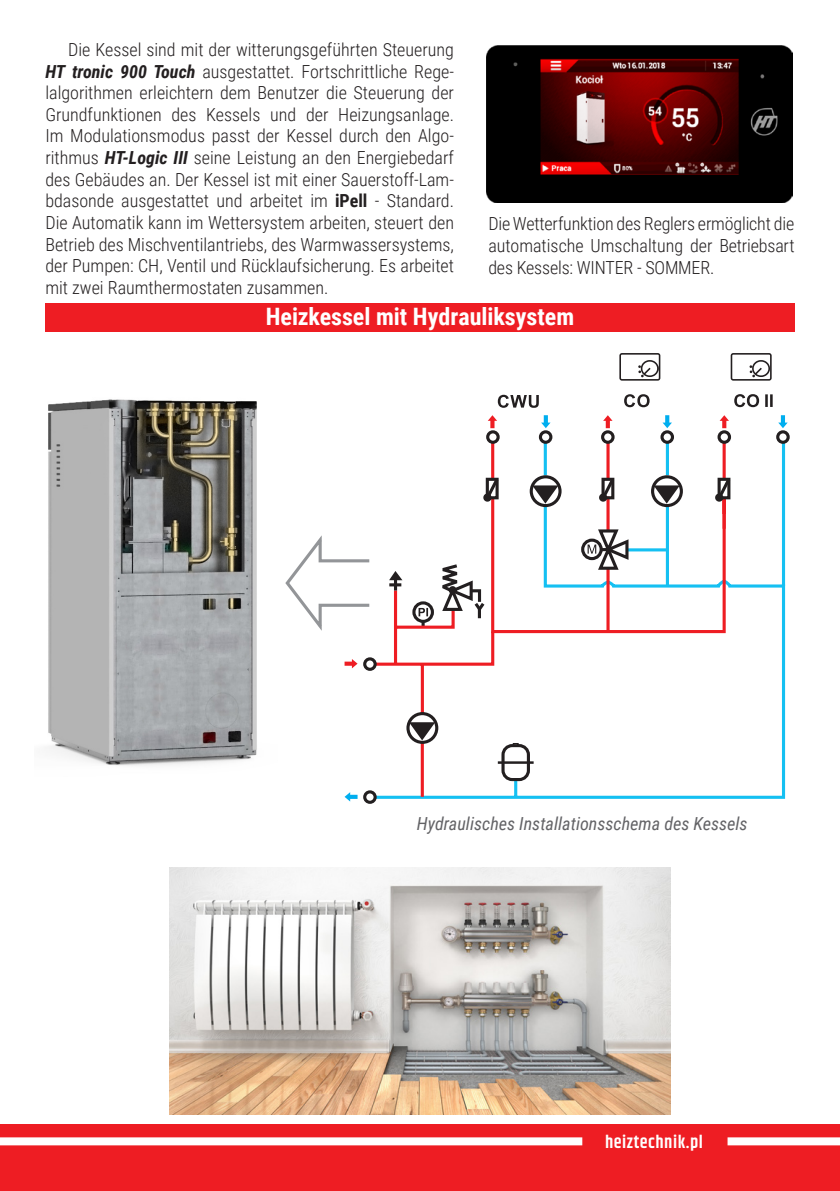
<style>
.page{position:relative;width:840px;height:1191px;background:#fff}
.page>*{position:absolute;margin:0;border:0;box-sizing:border-box;transform-origin:0 0}
.t1{font:700 24px "Roboto Condensed";color:#fff}
.t2{font:300 18px/21.6px "Roboto Condensed";color:#231f20;text-align:justify}
.t3{font:italic 18px "Roboto Condensed";color:#636366}
.t4{font:600 18px "Khand";letter-spacing:.03em;color:#fff}
.s1{font-weight:700;font-style:italic}
.s2{font-weight:700}
</style>
<div class="page">
<div style="left:0;top:1124px;width:839px;height:67px;background:#ee1d23"></div>
<img style="left:486px;top:45px;width:305px;height:157px">
<img style="left:170px;top:868px;width:499px;height:246px">
<div style="left:0;top:1137px;width:582px;height:8px;background:#fff"></div>
<div style="left:727px;top:1137px;width:112px;height:8px;background:#fff"></div>
<img style="left:48px;top:399px;width:209px;height:367px">
<div style="left:45px;top:303px;width:749px;height:29px;background:#ee1d23"></div>
<svg style="left:487px;top:439px;width:299px;height:360px"></svg>
<svg style="left:489px;top:439px;width:237px;height:195px"></svg>
<hr style="left:606px;top:568px;width:3px;height:63px;background:#ee1d23">
<hr style="left:722px;top:442px;width:3px;height:37px;background:#ee1d23">
<hr style="left:722px;top:502px;width:3px;height:27px;background:#ee1d23">
<hr style="left:606px;top:496px;width:3px;height:35px;background:#ee1d23">
<div style="left:486px;top:430px;width:13px;height:14px;border:3px solid #231f20;border-radius:50%"></div>
<div style="left:538px;top:430px;width:14px;height:14px;border:3px solid #231f20;border-radius:50%"></div>
<div style="left:717px;top:430px;width:13px;height:14px;border:3px solid #231f20;border-radius:50%"></div>
<hr style="left:665px;top:504px;width:3px;height:82px;background:#15c0f2">
<hr style="left:665px;top:442px;width:3px;height:33px;background:#15c0f2">
<svg style="left:483px;top:475px;width:18px;height:27px"></svg>
<div style="left:483px;top:493px;width:8px;height:8px;border:3px solid #231f20;border-radius:50%"></div>
<svg style="left:488px;top:415px;width:9px;height:13px"></svg>
<hr style="left:606px;top:442px;width:3px;height:37px;background:#ee1d23">
<hr style="left:781px;top:442px;width:3px;height:144px;background:#15c0f2">
<div style="left:363px;top:790px;width:13px;height:14px;border:3px solid #231f20;border-radius:50%"></div>
<div style="left:501px;top:744px;width:28px;height:37px;border:3px solid #231f20;border-radius:9px"></div>
<div style="left:497px;top:761px;width:36px;height:3px;border:1px solid #231f20"></div>
<svg style="left:512px;top:743px;width:6px;height:2px"></svg>
<svg style="left:541px;top:415px;width:9px;height:13px"></svg>
<div style="left:600px;top:430px;width:14px;height:14px;border:3px solid #231f20;border-radius:50%"></div>
<div style="left:660px;top:430px;width:13px;height:14px;border:3px solid #231f20;border-radius:50%"></div>
<div style="left:775px;top:430px;width:14px;height:14px;border:3px solid #231f20;border-radius:50%"></div>
<svg style="left:603px;top:415px;width:9px;height:13px"></svg>
<svg style="left:662px;top:415px;width:9px;height:13px"></svg>
<svg style="left:719px;top:415px;width:9px;height:13px"></svg>
<svg style="left:778px;top:415px;width:9px;height:13px"></svg>
<div style="left:580px;top:538px;width:22px;height:22px;border:3px solid #231f20;border-radius:50%"></div>
<svg style="left:587px;top:527px;width:43px;height:45px"></svg>
<div style="left:650px;top:475px;width:32px;height:32px;border:3px solid #231f20;border-radius:50%"></div>
<svg style="left:653px;top:485px;width:26px;height:18px"></svg>
<div style="left:529px;top:475px;width:32px;height:32px;border:3px solid #231f20;border-radius:50%"></div>
<svg style="left:532px;top:485px;width:26px;height:18px"></svg>
<svg style="left:285px;top:531px;width:210px;height:270px"></svg>
<div style="left:448px;top:586px;width:8px;height:8px;background:#231f20;border-radius:50%"></div>
<svg style="left:598px;top:475px;width:18px;height:27px"></svg>
<div style="left:598px;top:493px;width:9px;height:8px;border:3px solid #231f20;border-radius:50%"></div>
<svg style="left:714px;top:475px;width:18px;height:27px"></svg>
<div style="left:714px;top:493px;width:9px;height:8px;border:3px solid #231f20;border-radius:50%"></div>
<svg style="left:497px;top:395px;width:41px;height:13px"></svg>
<svg style="left:624px;top:394px;width:25px;height:13px"></svg>
<svg style="left:734px;top:394px;width:38px;height:13px"></svg>
<svg style="left:619px;top:354px;width:41px;height:27px"></svg>
<svg style="left:730px;top:354px;width:41px;height:27px"></svg>
<p class="t2" style="left:45px;top:38px;width:410px;text-indent:23px">Die Kessel sind mit der witterungsgeführten Steuerung <span class="s1">HT tronic 900 Touch</span> ausgestattet. Fortschrittliche Rege&shy;lalgorithmen erleichtern dem Benutzer die Steuerung der Grundfunktionen des Kessels und der Heizungsanlage.<br>Im Modulationsmodus passt der Kessel durch den Algo&shy;rithmus <span class="s1">HT-Logic III</span> seine Leistung an den Energiebedarf des Gebäudes an. Der Kessel ist mit einer Sauerstoff-Lam&shy;bdasonde ausgestattet und arbeitet im <span class="s2">iPell</span> - Standard.<br>Die Automatik kann im Wettersystem arbeiten, steuert den Betrieb des Mischventilantriebs, des Warmwassersystems, der Pumpen: CH, Ventil und Rücklaufsicherung. Es arbeitet mit zwei Raumthermostaten zusammen.</p>
<p class="t2" style="left:488px;top:212px;width:307px">Die Wetterfunktion des Reglers ermöglicht die automatische Umschaltung der Betriebsart des Kessels: WINTER - SOMMER.</p>
<h1 class="t1" style="left:265px;top:299px;width:310px">Heizkessel mit Hydrauliksystem</h1>
<p class="t3" style="left:416px;top:811px;width:332px">Hydraulisches Installationsschema des Kessels</p>
<p class="t4" style="left:604px;top:1129px;width:99px">heiztechnik.pl</p>
</div>
